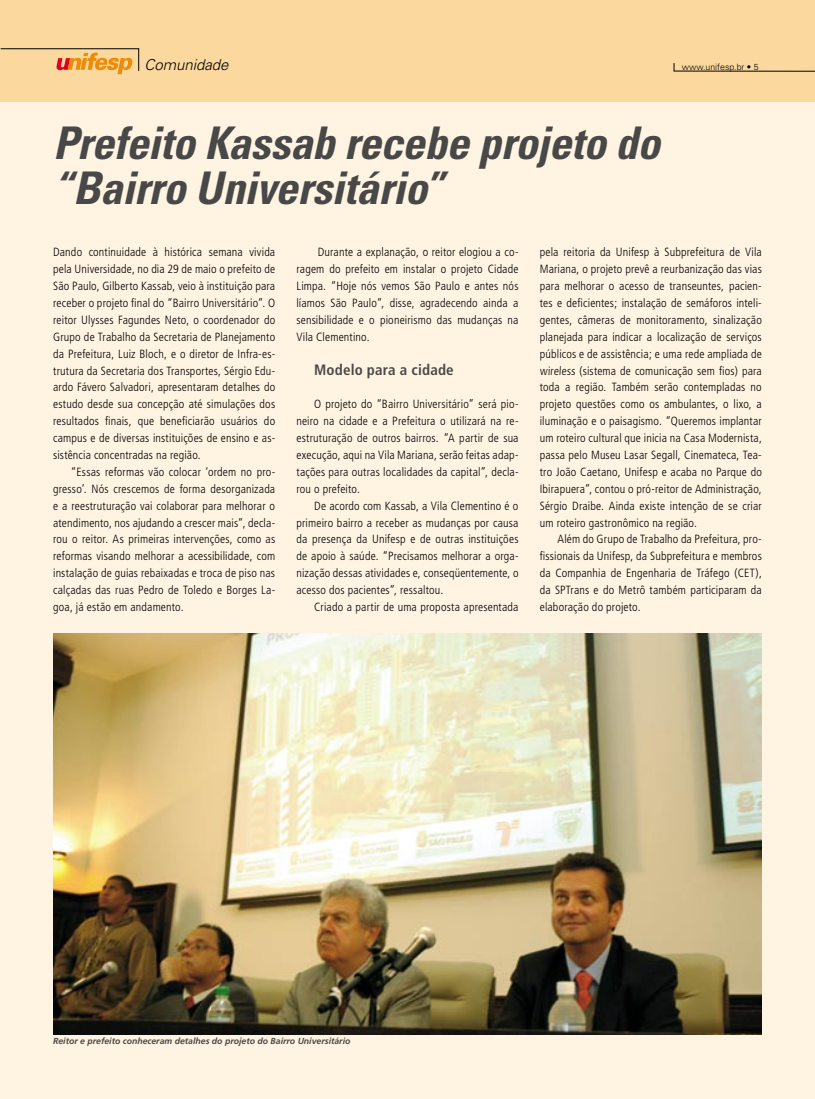
<style>
.page{position:relative;width:815px;height:1099px;background:#fff}
.page>*{position:absolute;margin:0;border:0;box-sizing:border-box;transform-origin:0 0}
.Título{font:italic 700 condensed 45px/45px "Univers";letter-spacing:-.01em;color:#484848}
.Texto{font:700 condensed 15px "Frutiger";letter-spacing:.01em;color:#484848}
.Retranca{font:italic 300 15px "Univers";color:#000}
.Texto-2{font:300 condensed 11.88px/16.9px "Frutiger";letter-spacing:.015em;color:#000;text-align:justify}
.legenda{font:italic 700 8.75px "Frutiger";color:#484848}
.t1{font:300 8.75px "Univers";color:#000}
</style>
<div class="page">
<div style="left:0;top:0;width:815px;height:105px;background:#fbd99e"></div>
<div style="left:0;top:102px;width:815px;height:996px;background:#fff4e2"></div>
<hr style="left:1px;top:48px;width:138px;height:1px;background:#000">
<svg style="left:56px;top:49px;width:83px;height:25px"></svg>
<hr style="left:674px;top:71px;width:141px;height:1px;background:#000">
<img style="left:53px;top:633px;width:709px;height:400px">
<p class="Retranca" style="left:144px;top:56px;width:86px">Comunidade</p>
<p class="t1" style="left:682px;top:61px;width:78px">www.unifesp.br • 5</p>
<p class="Título" style="left:53px;top:120px;width:608px">Prefeito Kassab recebe projeto do “Bairro Universitário”</p>
<p class="Texto-2" style="left:53px;top:244px;width:224px">Dando continuidade à histórica semana vivida pela Universidade, no dia 29 de maio o prefeito de São Paulo, Gilberto Kassab, veio à instituição para receber o projeto final do “Bairro Universitário”. O reitor Ulysses Fagundes Neto, o coordenador do Grupo de Trabalho da Secretaria de Planejamento da Prefeitura, Luiz Bloch, e o diretor de Infra-es&shy;trutura da Secretaria dos Transportes, Sérgio Edu&shy;ardo Fávero Salvadori, apresentaram detalhes do estudo desde sua concepção até simulações dos resultados finais, que beneficiarão usuários do campus e de diversas instituições de ensino e as&shy;sistência concentradas na região.</p>
<p class="Texto-2" style="left:53px;top:463px;width:224px;text-indent:18px">“Essas reformas vão colocar ‘ordem no pro&shy;gresso’. Nós crescemos de forma desorganizada e a reestruturação vai colaborar para melhorar o atendimento, nos ajudando a crescer mais”, decla&shy;rou o reitor. As primeiras intervenções, como as reformas visando melhorar a acessibilidade, com instalação de guias rebaixadas e troca de piso nas calçadas das ruas Pedro de Toledo e Borges La&shy;goa, já estão em andamento.</p>
<p class="Texto-2" style="left:296px;top:244px;width:224px;text-indent:21px">Durante a explanação, o reitor elogiou a co&shy;ragem do prefeito em instalar o projeto Cidade Limpa. “Hoje nós vemos São Paulo e antes nós líamos São Paulo”, disse, agradecendo ainda a sensibilidade e o pioneirismo das mudanças na Vila Clementino.</p>
<p class="Texto" style="left:314px;top:360px;width:141px">Modelo para a cidade</p>
<p class="Texto-2" style="left:296px;top:396px;width:224px;text-indent:18px">O projeto do “Bairro Universitário” será pio&shy;neiro na cidade e a Prefeitura o utilizará na re&shy;estruturação de outros bairros. “A partir de sua execução, aqui na Vila Mariana, serão feitas adap&shy;tações para outras localidades da capital”, decla&shy;rou o prefeito.</p>
<p class="Texto-2" style="left:296px;top:497px;width:224px;text-indent:18px">De acordo com Kassab, a Vila Clementino é o primeiro bairro a receber as mudanças por causa da presença da Unifesp e de outras instituições de apoio à saúde. “Precisamos melhorar a orga&shy;nização dessas atividades e, conseqüentemente, o acesso dos pacientes”, ressaltou.</p>
<p class="Texto-2" style="left:314px;top:598px;width:206px">Criado a partir de uma proposta apresentada</p>
<p class="Texto-2" style="left:540px;top:244px;width:224px">pela reitoria da Unifesp à Subprefeitura de Vila Mariana, o projeto prevê a reurbanização das vias para melhorar o acesso de transeuntes, pacien&shy;tes e deficientes; instalação de semáforos inteli&shy;gentes, câmeras de monitoramento, sinalização planejada para indicar a localização de serviços públicos e de assistência; e uma rede ampliada de wireless (sistema de comunicação sem fios) para toda a região. Também serão contempladas no projeto questões como os ambulantes, o lixo, a iluminação e o paisagismo. “Queremos implantar um roteiro cultural que inicia na Casa Modernista, passa pelo Museu Lasar Segall, Cinemateca, Tea&shy;tro João Caetano, Unifesp e acaba no Parque do Ibirapuera”, contou o pró-reitor de Administração, Sérgio Draibe. Ainda existe intenção de se criar um roteiro gastronômico na região.</p>
<p class="Texto-2" style="left:540px;top:531px;width:224px;text-indent:18px">Além do Grupo de Trabalho da Prefeitura, pro&shy;fissionais da Unifesp, da Subprefeitura e membros da Companhia de Engenharia de Tráfego (CET), da SPTrans e do Metrô também participaram da elaboração do projeto.</p>
<p class="legenda" style="left:53px;top:1036px;width:299px">Reitor e prefeito conheceram detalhes do projeto do Bairro Universitário</p>
</div>
